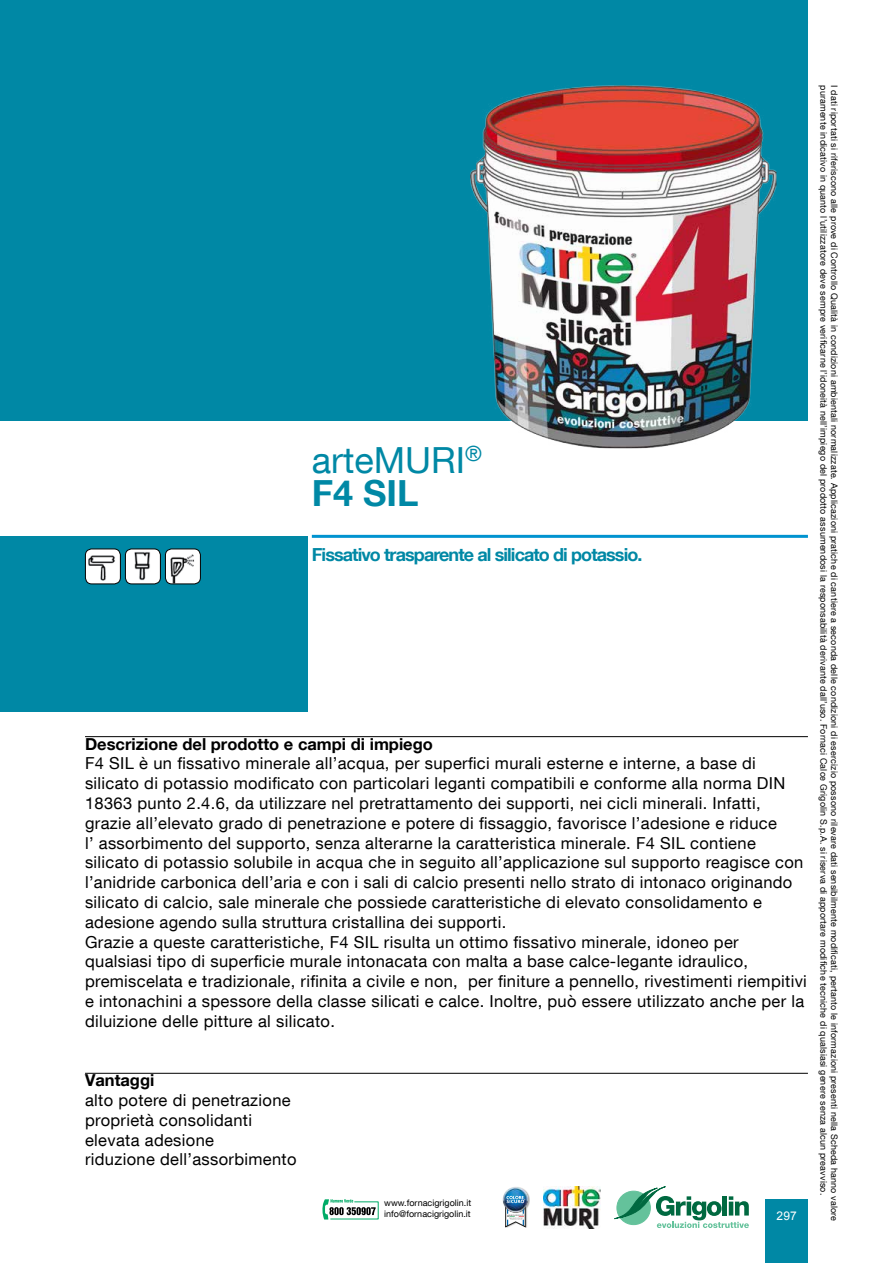
<style>
.page{position:relative;width:893px;height:1263px;background:#fff}
.page>*{position:absolute;margin:0;border:0;box-sizing:border-box;transform-origin:0 0}
.t1{font:36px/33px "Helvetica Neue LT Com";color:#0088a5}
.t2{font:700 18px "Helvetica Neue LT Com";letter-spacing:-.05em;color:#0088a5}
.t3{font:16.5px/19.8px "Helvetica Neue LT Com";letter-spacing:.02em;color:#000}
.t4{font:700 16.5px "Helvetica Neue LT Com";color:#000}
.t5{font:12px "Arial";color:#fff}
.t6{font:9px "Helvetica Neue LT Com";letter-spacing:.02em;color:#000}
.t7{font:9px/10.8px "Helvetica Neue LT Com";color:#000}
.s1{font-weight:700}
</style>
<div class="page">
<svg style="left:614px;top:1186px;width:135px;height:42px"></svg>
<img style="left:543px;top:1186px;width:58px;height:42px">
<svg style="left:505px;top:1194px;width:25px;height:34px"></svg>
<svg style="left:503px;top:1187px;width:25px;height:40px"></svg>
<div style="left:765px;top:1199px;width:43px;height:64px;background:#0088a5"></div>
<svg style="left:322px;top:1199px;width:57px;height:20px"></svg>
<div style="left:0;top:0;width:808px;height:420px;background:#0088a5"></div>
<div style="left:0;top:536px;width:307px;height:176px;background:#0088a5"></div>
<img style="left:85px;top:549px;width:35px;height:34px">
<div style="left:85px;top:549px;width:36px;height:35px;border:1px solid #000;border-radius:6px"></div>
<img style="left:125px;top:549px;width:35px;height:34px">
<div style="left:125px;top:549px;width:36px;height:35px;border:1px solid #000;border-radius:6px"></div>
<img style="left:165px;top:549px;width:35px;height:34px">
<div style="left:165px;top:549px;width:36px;height:35px;border:1px solid #000;border-radius:6px"></div>
<hr style="left:85px;top:736px;width:723px;height:1px;background:#000">
<hr style="left:85px;top:1073px;width:723px;height:1px;background:#000">
<img style="left:470px;top:85px;width:306px;height:363px">
<hr style="left:312px;top:535px;width:496px;height:3px;background:#0093d0">
<h1 class="t1" style="left:312px;top:442px;width:172px">arteMURI<sup>®<br></sup><span class="s1">F4 SIL</span></h1>
<p class="t2" style="left:312px;top:544px;width:332px">Fissativo trasparente al silicato di potassio.</p>
<p class="t4" style="left:85px;top:733px;width:349px">Descrizione del prodotto e campi di impiego</p>
<p class="t3" style="left:85px;top:753px;width:723px">F4 SIL è un fissativo minerale all’acqua, per superfici murali esterne e interne, a base di silicato di potassio modificato con particolari leganti compatibili e conforme alla norma DIN 18363 punto 2.4.6, da utilizzare nel pretrattamento dei supporti, nei cicli minerali. Infatti, grazie all’elevato grado di penetrazione e potere di fissaggio, favorisce l’adesione e riduce<br>l’ assorbimento del supporto, senza alterarne la caratteristica minerale. F4 SIL contiene silicato di potassio solubile in acqua che in seguito all’applicazione sul supporto reagisce con l’anidride carbonica dell’aria e con i sali di calcio presenti nello strato di intonaco originando silicato di calcio, sale minerale che possiede caratteristiche di elevato consolidamento e adesione agendo sulla struttura cristallina dei supporti.<br>Grazie a queste caratteristiche, F4 SIL risulta un ottimo fissativo minerale, idoneo per qualsiasi tipo di superficie murale intonacata con malta a base calce-legante idraulico, premiscelata e tradizionale, rifinita a civile e non, per finiture a pennello, rivestimenti riempitivi e intonachini a spessore della classe silicati e calce. Inoltre, può essere utilizzato anche per la diluizione delle pitture al silicato.</p>
<p class="t4" style="left:85px;top:1070px;width:71px">Vantaggi</p>
<p class="t3" style="left:85px;top:1090px;width:213px">alto potere di penetrazione proprietà consolidanti elevata adesione<br>riduzione dell’assorbimento</p>
<p class="t7" style="left:384px;top:1197px;width:88px">www.fornacigrigolin.it info@fornacigrigolin.it</p>
<p class="t5" style="left:776px;top:1208px;width:22px">297</p>
<p class="t6" style="left:829px;top:85px;width:1112px;rotate:90deg">puramente indicativo in quanto l’utilizzatore deve sempre verificarne l’idoneità nell’impiego del prodotto assumendosi la responsabilità derivante dall’uso. Fornaci Calce Grigolin S.p.A. si riserva di apportare modifiche tecniche di qualsiasi genere senza alcun preavviso.</p>
<p class="t6" style="left:840px;top:85px;width:1138px;rotate:90deg">I dati riportati si riferiscono alle prove di Controllo Qualità in condizioni ambientali normalizzate. Applicazioni pratiche di cantiere a seconda delle condizioni di esercizio possono rilevare dati sensibilmente modificati, pertanto le informazioni presenti nella Scheda hanno valore</p>
</div>
